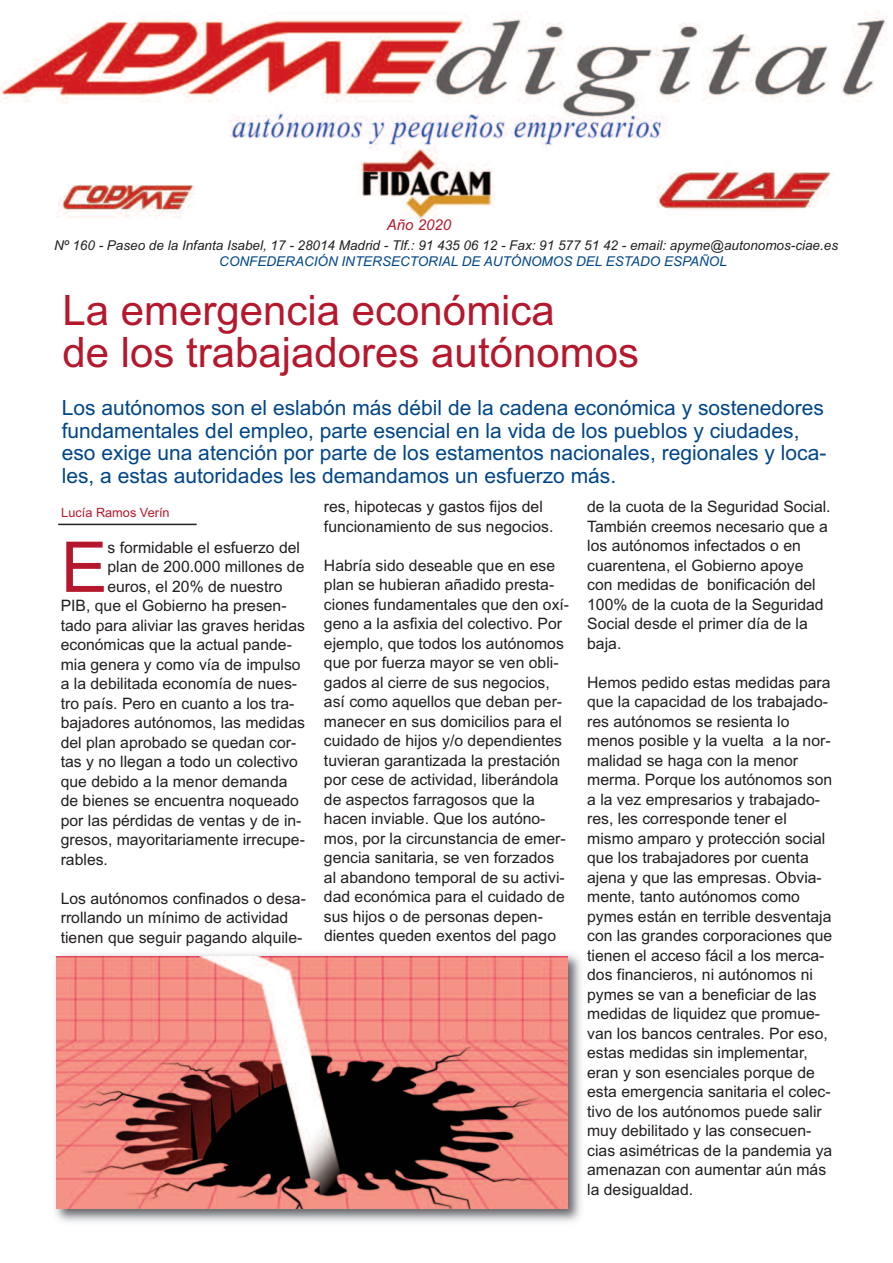
<style>
.page{position:relative;width:893px;height:1263px;background:#fff}
.page>*{position:absolute;margin:0;border:0;box-sizing:border-box;transform-origin:0 0}
.t1{font:70.2px "Arial";color:#b5182d}
.t2{font:42px/42px "Arial";color:#b5182d}
.t3{font:21px/22.5px "Arial";color:#014688}
.t4{font:15.75px/19.5px "Arial";color:#231f20}
.t5{font:italic 15px "Arial";color:#b5182d}
.t6{font:italic 13.5px "Arial";color:#231f20}
.t7{font:italic 13.5px "Arial";color:#014688}
.t8{font:12.75px "Arial";color:#b5182d}
</style>
<div class="page">
<img style="left:0;top:12px;width:887px;height:206px">
<img style="left:55px;top:954px;width:526px;height:268px">
<img style="left:57px;top:956px;width:510px;height:253px">
<hr style="left:58px;top:524px;width:139px;height:1px;background:#231f20">
<p class="t5" style="left:387px;top:216px;width:66px">Año 2020</p>
<p class="t6" style="left:54px;top:238px;width:786px">Nº 160 - Paseo de la Infanta Isabel, 17 - 28014 Madrid - Tlf.: 91 435 06 12 - Fax: 91 577 51 42 - email: apyme@autonomos-ciae.es</p>
<p class="t7" style="left:219px;top:254px;width:509px">CONFEDERACIÓN INTERSECTORIAL DE AUTÓNOMOS DEL ESTADO ESPAÑOL</p>
<h2 class="t2" style="left:62px;top:289px;width:578px">La emergencia económica<br>de los trabajadores autónomos</h2>
<p class="t3" style="left:62px;top:397px;width:766px">Los autónomos son el eslabón más débil de la cadena económica y sostenedores fundamentales del empleo, parte esencial en la vida de los pueblos y ciudades, eso exige una atención por parte de los estamentos nacionales, regionales y loca&shy;les, a estas autoridades les demandamos un esfuerzo más.</p>
<p class="t8" style="left:61px;top:505px;width:110px">Lucía Ramos Verín</p>
<p class="t4" style="left:324px;top:497px;width:231px">res, hipotecas y gastos fijos del funcionamiento de sus negocios.</p>
<p class="t4" style="left:324px;top:555px;width:247px">Habría sido deseable que en ese plan se hubieran añadido presta&shy;ciones fundamentales que den oxí&shy;geno a la asfixia del colectivo. Por ejemplo, que todos los autónomos que por fuerza mayor se ven obli&shy;gados al cierre de sus negocios, así como aquellos que deban per&shy;manecer en sus domicilios para el cuidado de hijos y/o dependientes tuvieran garantizada la prestación por cese de actividad, liberándola de aspectos farragosos que la hacen inviable. Que los autóno&shy;mos, por la circunstancia de emer&shy;gencia sanitaria, se ven forzados al abandono temporal de su activi&shy;dad económica para el cuidado de sus hijos o de personas depen&shy;dientes queden exentos del pago</p>
<p class="t4" style="left:587px;top:497px;width:245px">de la cuota de la Seguridad Social.<br>También creemos necesario que a los autónomos infectados o en cuarentena, el Gobierno apoye con medidas de bonificación del<br>100% de la cuota de la Seguridad<br>Social desde el primer día de la baja.</p>
<p class="t4" style="left:587px;top:672px;width:247px">Hemos pedido estas medidas para que la capacidad de los trabajado&shy;res autónomos se resienta lo menos posible y la vuelta a la nor&shy;malidad se haga con la menor merma. Porque los autónomos son a la vez empresarios y trabajado&shy;res, les corresponde tener el mismo amparo y protección social que los trabajadores por cuenta ajena y que las empresas. Obvia&shy;mente, tanto autónomos como pymes están en terrible desventaja con las grandes corporaciones que tienen el acceso fácil a los merca&shy;dos financieros, ni autónomos ni pymes se van a beneficiar de las medidas de liquidez que promue&shy;van los bancos centrales. Por eso, estas medidas sin implementar, eran y son esenciales porque de esta emergencia sanitaria el colec&shy;tivo de los autónomos puede salir muy debilitado y las consecuen&shy;cias asimétricas de la pandemia ya amenazan con aumentar aún más la desigualdad.</p>
<h1 class="t1" style="left:61px;top:527px;width:48px">E</h1>
<p class="t4" style="left:107px;top:538px;width:194px">s formidable el esfuerzo del</p>
<p class="t4" style="left:107px;top:557px;width:199px">plan de 200.000 millones de</p>
<p class="t4" style="left:107px;top:577px;width:177px">euros, el 20% de nuestro</p>
<p class="t4" style="left:61px;top:596px;width:227px">PIB, que el Gobierno ha presen-</p>
<p class="t4" style="left:61px;top:616px;width:246px">tado para aliviar las graves heridas</p>
<p class="t4" style="left:61px;top:635px;width:233px">económicas que la actual pande-</p>
<p class="t4" style="left:61px;top:655px;width:241px">mia genera y como vía de impulso</p>
<p class="t4" style="left:61px;top:674px;width:238px">a la debilitada economía de nues-</p>
<p class="t4" style="left:61px;top:694px;width:235px">tro país. Pero en cuanto a los tra-</p>
<p class="t4" style="left:61px;top:713px;width:246px">bajadores autónomos, las medidas</p>
<p class="t4" style="left:61px;top:733px;width:237px">del plan aprobado se quedan cor-</p>
<p class="t4" style="left:61px;top:752px;width:239px">tas y no llegan a todo un colectivo</p>
<p class="t4" style="left:61px;top:772px;width:228px">que debido a la menor demanda</p>
<p class="t4" style="left:61px;top:791px;width:240px">de bienes se encuentra noqueado</p>
<p class="t4" style="left:61px;top:811px;width:242px">por las pérdidas de ventas y de in-</p>
<p class="t4" style="left:61px;top:830px;width:246px">gresos, mayoritariamente irrecupe-</p>
<p class="t4" style="left:61px;top:850px;width:49px">rables.</p>
<p class="t4" style="left:61px;top:889px;width:247px">Los autónomos confinados o desa&shy;rrollando un mínimo de actividad tienen que seguir pagando alquile-</p>
</div>
